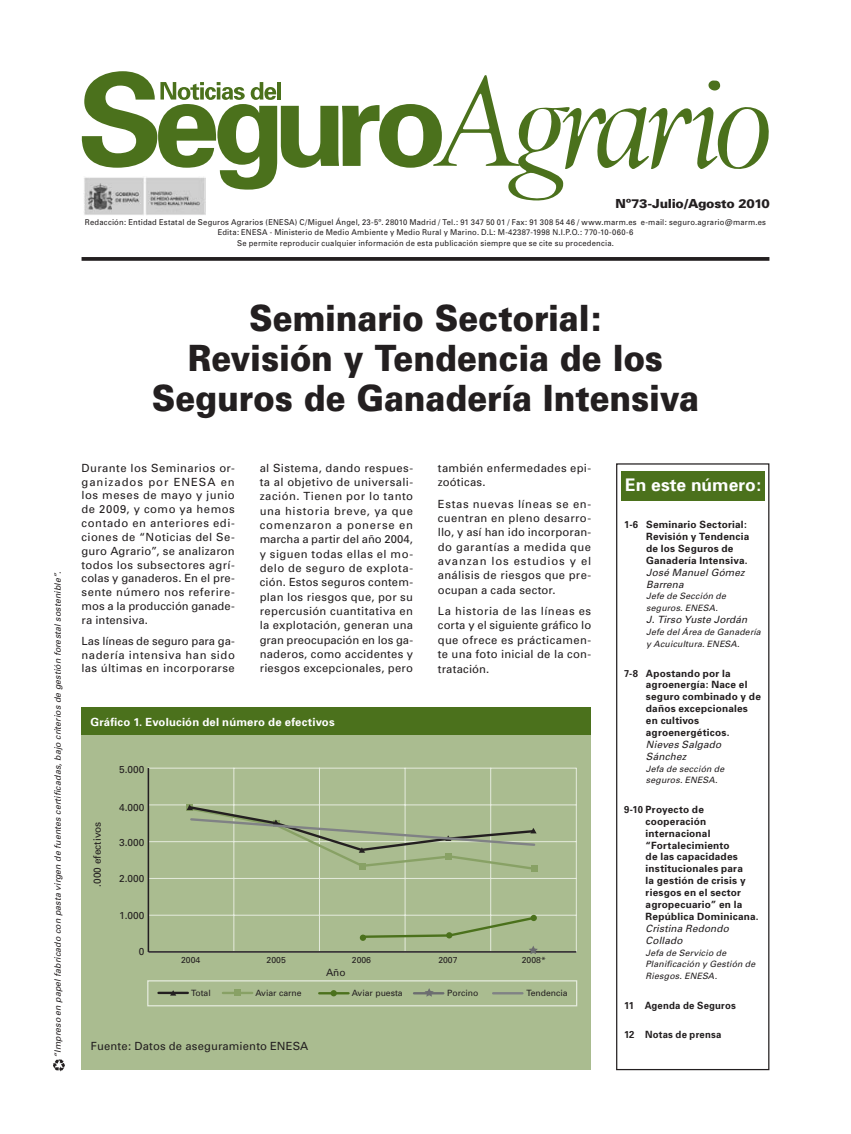
<style>
.page{position:relative;width:851px;height:1134px;background:#fff}
.page>*{position:absolute;margin:0;border:0;box-sizing:border-box;transform-origin:0 0}
.t1{font:900 36.25px/40px "Univers";letter-spacing:-.005em;color:#231f20;text-align:center;scale:.9 1}
.t2{font:700 17.38px "Univers";color:#fff}
.t3{font:900 12.5px "Univers";letter-spacing:-.02em;color:#231f20}
.t4{font:11.25px/14.4px "Univers";letter-spacing:.025em;color:#231f20;text-align:justify}
.t5{font:700 11.25px "Univers";letter-spacing:.015em;color:#fff}
.t6{font:10.12px "Univers";color:#231f20}
.t7{font:700 10px/11.9px "Univers";letter-spacing:.02em;color:#231f20;scale:.95 1}
.t8{font:italic 10px/11.9px "Univers";letter-spacing:.01em;color:#231f20}
.t9{font:italic 8.75px/11.9px "Univers";letter-spacing:.015em;color:#231f20}
.t10{font:8.62px "Univers";color:#231f20}
.t11{font:8px/10.5px "Univers";letter-spacing:.025em;color:#231f20;text-align:center;scale:.95 1}
</style>
<div class="page">
<svg style="left:81px;top:257px;width:688px;height:4px;background:#302c2d"></svg>
<svg style="left:81px;top:71px;width:688px;height:131px"></svg>
<img style="left:83px;top:176px;width:122px;height:39px">
<svg style="left:53px;top:1059px;width:12px;height:12px"></svg>
<div style="left:81px;top:707px;width:510px;height:363px;background:#aabc90"></div>
<div style="left:616px;top:463px;width:153px;height:607px;border:1px solid #231f20"></div>
<div style="left:621px;top:471px;width:143px;height:30px;background:#4b711c"></div>
<div style="left:81px;top:707px;width:510px;height:28px;background:#4b711c"></div>
<hr style="left:148px;top:915px;width:428px;height:1px;background:#e5ebdd">
<hr style="left:148px;top:878px;width:428px;height:1px;background:#e5ebdd">
<hr style="left:148px;top:841px;width:428px;height:1px;background:#e5ebdd">
<hr style="left:148px;top:804px;width:428px;height:1px;background:#e5ebdd">
<hr style="left:148px;top:768px;width:428px;height:1px;background:#e5ebdd">
<hr style="left:233px;top:768px;width:1px;height:184px;background:#e5ebdd">
<hr style="left:319px;top:768px;width:1px;height:184px;background:#e5ebdd">
<hr style="left:404px;top:768px;width:1px;height:184px;background:#e5ebdd">
<hr style="left:490px;top:768px;width:1px;height:184px;background:#e5ebdd">
<hr style="left:576px;top:768px;width:1px;height:184px;background:#e5ebdd">
<hr style="left:148px;top:951px;width:428px;height:2px;background:#231f20">
<hr style="left:147px;top:768px;width:2px;height:184px;background:#231f20">
<div style="left:360px;top:934px;width:6px;height:7px;background:#4b711c;border-radius:50%"></div>
<div style="left:147px;top:980px;width:430px;height:26px;border:1px solid #e5ebdd"></div>
<hr style="left:158px;top:992px;width:30px;height:2px;background:#231f20">
<hr style="left:223px;top:992px;width:29px;height:2px;background:#88a165">
<hr style="left:319px;top:992px;width:29px;height:2px;background:#4b711c">
<div style="left:330px;top:990px;width:7px;height:6px;background:#4b711c;border-radius:50%"></div>
<hr style="left:493px;top:992px;width:29px;height:2px;background:#808285">
<hr style="left:414px;top:992px;width:29px;height:2px;background:#6c6d70">
<svg style="left:361px;top:915px;width:175px;height:24px"></svg>
<div style="left:234px;top:990px;width:7px;height:6px;background:#88a165"></div>
<div style="left:531px;top:865px;width:6px;height:7px;background:#88a165"></div>
<svg style="left:170px;top:990px;width:6px;height:5px"></svg>
<svg style="left:528px;top:946px;width:9px;height:8px"></svg>
<svg style="left:424px;top:988px;width:9px;height:9px"></svg>
<svg style="left:186px;top:805px;width:350px;height:66px"></svg>
<p class="t3" style="left:615px;top:196px;width:156px">Nº73-Julio/Agosto 2010</p>
<p class="t11" style="left:85px;top:217px;width:718px">Redacción: Entidad Estatal de Seguros Agrarios (ENESA) C/Miguel Ángel, 23-5º. 28010 Madrid / Tel.: 91 347 50 01 / Fax: 91 308 54 46 / www.marm.es e-mail: seguro.agrario@marm.es<br>Edita: ENESA - Ministerio de Medio Ambiente y Medio Rural y Marino. D.L: M-42387-1998 N.I.P.O.: 770-10-060-6<br>Se permite reproducir cualquier información de esta publicación siempre que se cite su procedencia.</p>
<p class="t9" style="left:52px;top:1058px;width:488px;rotate:-90deg">“Impreso en papel fabricado con pasta virgen de fuentes certificadas, bajo criterios de gestión forestal sostenible”.</p>
<h1 class="t1" style="left:152px;top:298px;width:609px">Seminario Sectorial:<br>Revisión y Tendencia de los<br>Seguros de Ganadería Intensiva</h1>
<p class="t4" style="left:81px;top:461px;width:155px;line-height:13.9px">Durante los Seminarios or&shy;ganizados por ENESA en los meses de mayo y junio de 2009, y como ya hemos contado en anteriores edi&shy;ciones de “Noticias del Se&shy;guro Agrario”, se analizaron todos los subsectores agrí&shy;colas y ganaderos. En el pre&shy;sente número nos referire&shy;mos a la producción ganade&shy;ra intensiva.</p>
<p class="t4" style="left:81px;top:634px;width:155px;line-height:13.9px">Las líneas de seguro para ga&shy;nadería intensiva han sido las últimas en incorporarse</p>
<p class="t4" style="left:260px;top:461px;width:155px">al Sistema, dando respues&shy;ta al objetivo de universali&shy;zación. Tienen por lo tanto una historia breve, ya que comenzaron a ponerse en marcha a partir del año 2004, y siguen todas ellas el mo&shy;delo de seguro de explota&shy;ción. Estos seguros contem&shy;plan los riesgos que, por su repercusión cuantitativa en la explotación, generan una gran preocupación en los ga&shy;naderos, como accidentes y riesgos excepcionales, pero</p>
<p class="t4" style="left:438px;top:461px;width:155px">también enfermedades epi&shy;zoóticas.</p>
<p class="t4" style="left:438px;top:497px;width:155px">Estas nuevas líneas se en&shy;cuentran en pleno desarro&shy;llo, y así han ido incorporan&shy;do garantías a medida que avanzan los estudios y el análisis de riesgos que pre&shy;ocupan a cada sector.</p>
<p class="t4" style="left:438px;top:604px;width:155px">La historia de las líneas es corta y el siguiente gráfico lo que ofrece es prácticamen&shy;te una foto inicial de la con&shy;tratación.</p>
<p class="t5" style="left:90px;top:716px;width:246px">Gráfico 1. Evolución del número de efectivos</p>
<p class="t6" style="left:119px;top:763px;width:27px">5.000</p>
<p class="t6" style="left:91px;top:886px;width:66px;rotate:-90deg">.000 efectivos</p>
<p class="t6" style="left:119px;top:801px;width:27px">4.000</p>
<p class="t6" style="left:119px;top:836px;width:27px">3.000</p>
<p class="t6" style="left:119px;top:873px;width:27px">2.000</p>
<p class="t6" style="left:119px;top:910px;width:27px">1.000</p>
<p class="t6" style="left:139px;top:945px;width:7px">0</p>
<p class="t10" style="left:181px;top:955px;width:21px">2004</p>
<p class="t10" style="left:266px;top:955px;width:21px">2005</p>
<p class="t10" style="left:352px;top:955px;width:21px">2006</p>
<p class="t10" style="left:438px;top:955px;width:21px">2007</p>
<p class="t10" style="left:521px;top:955px;width:25px">2008*</p>
<p class="t6" style="left:326px;top:966px;width:21px">Año</p>
<p class="t10" style="left:191px;top:988px;width:21px">Total</p>
<p class="t10" style="left:255px;top:988px;width:48px">Aviar carne</p>
<p class="t10" style="left:351px;top:988px;width:52px">Aviar puesta</p>
<p class="t10" style="left:447px;top:988px;width:33px">Porcino</p>
<p class="t10" style="left:526px;top:988px;width:43px">Tendencia</p>
<p class="t4" style="left:91px;top:1039px;width:219px">Fuente: Datos de aseguramiento ENESA</p>
<h2 class="t2" style="left:625px;top:474px;width:137px">En este número:</h2>
<p class="t7" style="left:646px;top:519px;width:110px;text-indent:-22px">1-6 Seminario Sectorial:<br>Revisión y Tendencia de los Seguros de<br>Ganadería Intensiva.</p>
<p class="t8" style="left:646px;top:566px;width:100px">José Manuel Gómez<br>Barrena</p>
<p class="t9" style="left:646px;top:590px;width:81px">Jefe de Sección de seguros. ENESA.</p>
<p class="t8" style="left:646px;top:614px;width:103px">J. Tirso Yuste Jordán</p>
<p class="t9" style="left:646px;top:626px;width:116px">Jefe del Área de Ganadería y Acuicultura. ENESA.</p>
<p class="t7" style="left:645px;top:667px;width:122px;text-indent:-22px">7-8 Apostando por la agroenergía: Nace el seguro combinado y de daños excepcionales en cultivos agroenergéticos.</p>
<p class="t8" style="left:645px;top:738px;width:77px">Nieves Salgado<br>Sánchez</p>
<p class="t9" style="left:645px;top:762px;width:80px">Jefa de sección de seguros. ENESA.</p>
<p class="t7" style="left:645px;top:803px;width:120px;text-indent:-21px">9-10 Proyecto de cooperación internacional “Fortalecimiento<br>de las capacidades institucionales para<br>la gestión de crisis y riesgos en el sector agropecuario” en la<br>República Dominicana.</p>
<p class="t8" style="left:645px;top:922px;width:85px">Cristina Redondo<br>Collado</p>
<p class="t9" style="left:645px;top:946px;width:111px">Jefa de Servicio de<br>Planificación y Gestión de<br>Riesgos. ENESA.</p>
<p class="t7" style="left:624px;top:999px;width:119px">11 Agenda de Seguros</p>
<p class="t7" style="left:624px;top:1029px;width:104px">12 Notas de prensa</p>
</div>
